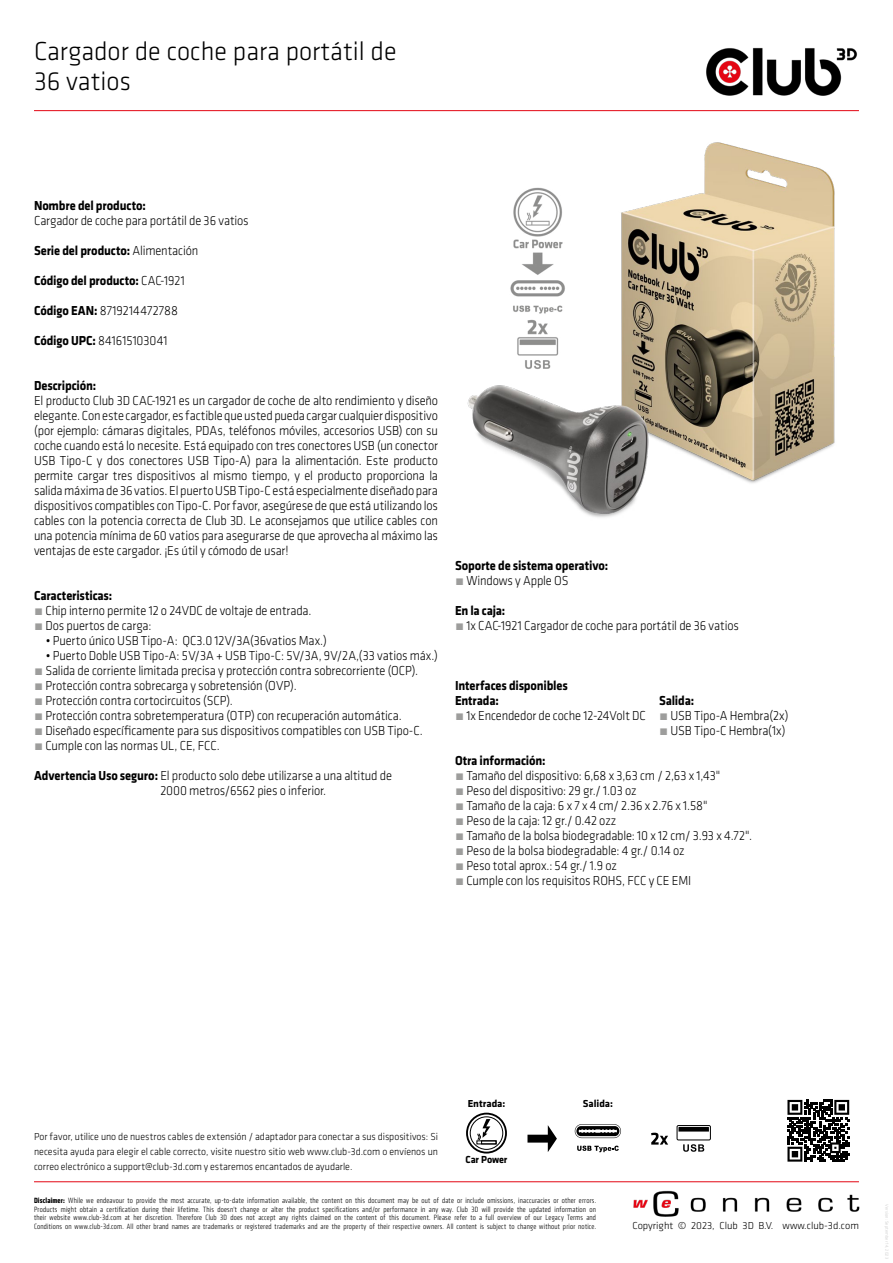
<style>
.page{position:relative;width:893px;height:1263px;background:#fff}
.page>*{position:absolute;margin:0;border:0;box-sizing:border-box;transform-origin:0 0}
.t1{font:300 27px/30px "Klavika";color:#000}
.t2{font:300 13.5px/15px "Klavika";letter-spacing:-.01em;color:#000;text-align:justify;scale:.92 1}
.t3{font:700 13.5px "Klavika";letter-spacing:-.01em;color:#000;scale:.92 1}
.t4{font:700 10.65px "Klavika";letter-spacing:-.01em;color:#000;scale:.95 1}
.t5{font:300 10.5px/15px "Klavika";color:#000;text-align:justify;scale:.95 1}
.t6{font:300 10.5px "Klavika";color:#000}
.t7{font:700 10.5px "Klavika";letter-spacing:-.005em;color:#000}
.t8{font:300 condensed 7.8px/8.6px "Klavika";letter-spacing:.03em;color:#000;text-align:justify}
.s1{font-weight:300}
.s2{font-weight:700}
.s3{color:#9d9d9c}
</style>
<div class="page">
<img style="left:706px;top:47px;width:151px;height:49px">
<hr style="left:34px;top:110px;width:825px;height:1px;background:#e30613">
<hr style="left:34px;top:1181px;width:825px;height:1px;background:#e30613">
<img style="left:467px;top:142px;width:368px;height:376px">
<img style="left:633px;top:1190px;width:227px;height:27px">
<svg style="left:787px;top:1100px;width:62px;height:61px"></svg>
<svg style="left:527px;top:1125px;width:30px;height:27px"></svg>
<svg style="left:577px;top:1145px;width:42px;height:7px"></svg>
<svg style="left:575px;top:1124px;width:46px;height:14px"></svg>
<svg style="left:651px;top:1133px;width:17px;height:11px"></svg>
<svg style="left:676px;top:1125px;width:35px;height:27px"></svg>
<div style="left:470px;top:1116px;width:33px;height:34px;border:1px solid #000;border-radius:50%"></div>
<div style="left:466px;top:1113px;width:41px;height:40px;border:2px solid #000;border-radius:50%"></div>
<div style="left:481px;top:1140px;width:15px;height:4px;border:1px solid #000"></div>
<svg style="left:477px;top:1119px;width:13px;height:22px"></svg>
<p class="t1" style="left:34px;top:36px;width:364px">Cargador de coche para portátil de<br>36 vatios</p>
<p class="t3" style="left:34px;top:196px;width:123px">Nombre del producto:</p>
<p class="t2" style="left:34px;top:213px;width:235px">Cargador de coche para portátil de 36 vatios</p>
<p class="t3" style="left:34px;top:241px;width:180px">Serie del producto: <span class="s1">Alimentación</span></p>
<p class="t3" style="left:34px;top:271px;width:166px">Código del producto: <span class="s1">CAC-1921</span></p>
<p class="t2" style="left:34px;top:303px;width:158px"><span class="s2">Código EAN:</span> 8719214472788</p>
<p class="t2" style="left:34px;top:333px;width:147px"><span class="s2">Código UPC:</span> 841615103041</p>
<p class="t3" style="left:34px;top:376px;width:69px">Descripción:</p>
<p class="t2" style="left:34px;top:393px;width:441px">El producto Club 3D CAC-1921 es un cargador de coche de alto rendimiento y diseño elegante. Con este cargador, es factible que usted pueda cargar cualquier dispositivo (por ejemplo: cámaras digitales, PDAs, teléfonos móviles, accesorios USB) con su coche cuando está lo necesite. Está equipado con tres conectores USB (un conector USB Tipo-C y dos conectores USB Tipo-A) para la alimentación. Este producto permite cargar tres dispositivos al mismo tiempo, y el producto proporciona la salida máxima de 36 vatios. El puerto USB Tipo-C está especialmente diseñado para dispositivos compatibles con Tipo-C. Por favor, asegúrese de que está utilizando los cables con la potencia correcta de Club 3D. Le aconsejamos que utilice cables con una potencia mínima de 60 vatios para asegurarse de que aprovecha al máximo las ventajas de este cargador. ¡Es útil y cómodo de usar!</p>
<p class="t3" style="left:34px;top:586px;width:87px">Caracteristicas:</p>
<p class="t2" style="left:34px;top:603px;width:303px"><span class="s3">•</span> Chip interno permite 12 o 24VDC de voltaje de entrada.</p>
<p class="t2" style="left:34px;top:618px;width:129px"><span class="s3">•</span> Dos puertos de carga:</p>
<p class="t2" style="left:46px;top:633px;width:307px">• Puerto único USB Tipo-A: QC3.0 12V/3A(36vatios Max.)</p>
<p class="t2" style="left:46px;top:648px;width:428px">• Puerto Doble USB Tipo-A: 5V/3A + USB Tipo-C: 5V/3A, 9V/2A,(33 vatios máx.)</p>
<p class="t2" style="left:34px;top:663px;width:419px"><span class="s3">•</span> Salida de corriente limitada precisa y protección contra sobrecorriente (OCP).</p>
<p class="t2" style="left:34px;top:678px;width:287px"><span class="s3">•</span> Protección contra sobrecarga y sobretensión (OVP).</p>
<p class="t2" style="left:34px;top:693px;width:218px"><span class="s3">•</span> Protección contra cortocircuitos (SCP).</p>
<p class="t2" style="left:34px;top:708px;width:401px"><span class="s3">•</span> Protección contra sobretemperatura (OTP) con recuperación automática.</p>
<p class="t2" style="left:34px;top:723px;width:424px"><span class="s3">•</span> Diseñado específicamente para sus dispositivos compatibles con USB Tipo-C.</p>
<p class="t2" style="left:34px;top:738px;width:204px"><span class="s3">•</span> Cumple con las normas UL, CE, FCC.</p>
<p class="t2" style="left:160px;top:768px;width:253px;text-indent:-126px"><span class="s2">Advertencia Uso seguro:</span> El producto solo debe utilizarse a una altitud de<br>2000 metros/6562 pies o inferior.</p>
<p class="t3" style="left:455px;top:556px;width:168px">Soporte de sistema operativo:</p>
<p class="t2" style="left:455px;top:573px;width:125px"><span class="s3">•</span> Windows y Apple OS</p>
<p class="t3" style="left:455px;top:601px;width:56px">En la caja:</p>
<p class="t2" style="left:455px;top:618px;width:310px"><span class="s3">•</span> 1x CAC-1921 Cargador de coche para portátil de 36 vatios</p>
<p class="t3" style="left:455px;top:676px;width:124px">Interfaces disponibles</p>
<p class="t3" style="left:455px;top:691px;width:49px">Entrada:</p>
<p class="t2" style="left:455px;top:708px;width:209px"><span class="s3">•</span> 1x Encendedor de coche 12-24Volt DC</p>
<p class="t3" style="left:659px;top:691px;width:40px">Salida:</p>
<p class="t2" style="left:659px;top:708px;width:142px"><span class="s3">•</span> USB Tipo-A Hembra(2x)</p>
<p class="t2" style="left:659px;top:723px;width:139px"><span class="s3">•</span> USB Tipo-C Hembra(1x)</p>
<p class="t3" style="left:455px;top:751px;width:100px">Otra información:</p>
<p class="t2" style="left:455px;top:768px;width:290px"><span class="s3">•</span> Tamaño del dispositivo: 6,68 x 3,63 cm / 2,63 x 1,43"</p>
<p class="t2" style="left:455px;top:783px;width:199px"><span class="s3">•</span> Peso del dispositivo: 29 gr./ 1.03 oz</p>
<p class="t2" style="left:455px;top:798px;width:276px"><span class="s3">•</span> Tamaño de la caja: 6 x 7 x 4 cm/ 2.36 x 2.76 x 1.58"</p>
<p class="t2" style="left:455px;top:813px;width:177px"><span class="s3">•</span> Peso de la caja: 12 gr./ 0.42 ozz</p>
<p class="t2" style="left:455px;top:828px;width:324px"><span class="s3">•</span> Tamaño de la bolsa biodegradable: 10 x 12 cm/ 3.93 x 4.72".</p>
<p class="t2" style="left:455px;top:843px;width:251px"><span class="s3">•</span> Peso de la bolsa biodegradable: 4 gr./ 0.14 oz</p>
<p class="t2" style="left:455px;top:858px;width:177px"><span class="s3">•</span> Peso total aprox.: 54 gr./ 1.9 oz</p>
<p class="t2" style="left:455px;top:873px;width:258px"><span class="s3">•</span> Cumple con los requisitos ROHS, FCC y CE EMI</p>
<p class="t5" style="left:34px;top:1129px;width:427px">Por favor, utilice uno de nuestros cables de extensión / adaptador para conectar a sus dispositivos: Si necesita ayuda para elegir el cable correcto, visite nuestro sitio web www.club-3d.com o envíenos un correo electrónico a support@club-3d.com y estaremos encantados de ayudarle.</p>
<p class="t7" style="left:468px;top:1096px;width:39px">Entrada:</p>
<p class="t7" style="left:583px;top:1096px;width:32px">Salida:</p>
<p class="t4" style="left:466px;top:1152px;width:46px">Car Power</p>
<p class="t8" style="left:34px;top:1196px;width:564px"><span class="s2">Disclaimer:</span> While we endeavour to provide the most accurate, up-to-date information available, the content on this document may be out of date or include omissions, inaccuracies or other errors.<br>Products might obtain a certification during their lifetime. This doesn’t change or alter the product specifications and/or performance in any way. Club 3D will provide the updated information on their website www.club-3d.com at her discretion. Therefore Club 3D does not accept any rights claimed on the content of this document. Please refer to a full overview of our Legacy Terms and Conditions on www.club-3d.com. All other brand names are trademarks or registered trademarks and are the property of their respective owners. All content is subject to change without prior notice.</p>
<p class="t6" style="left:632px;top:1219px;width:228px">Copyright © 2023, Club 3D B.V. www.club-3d.com</p>
</div>
